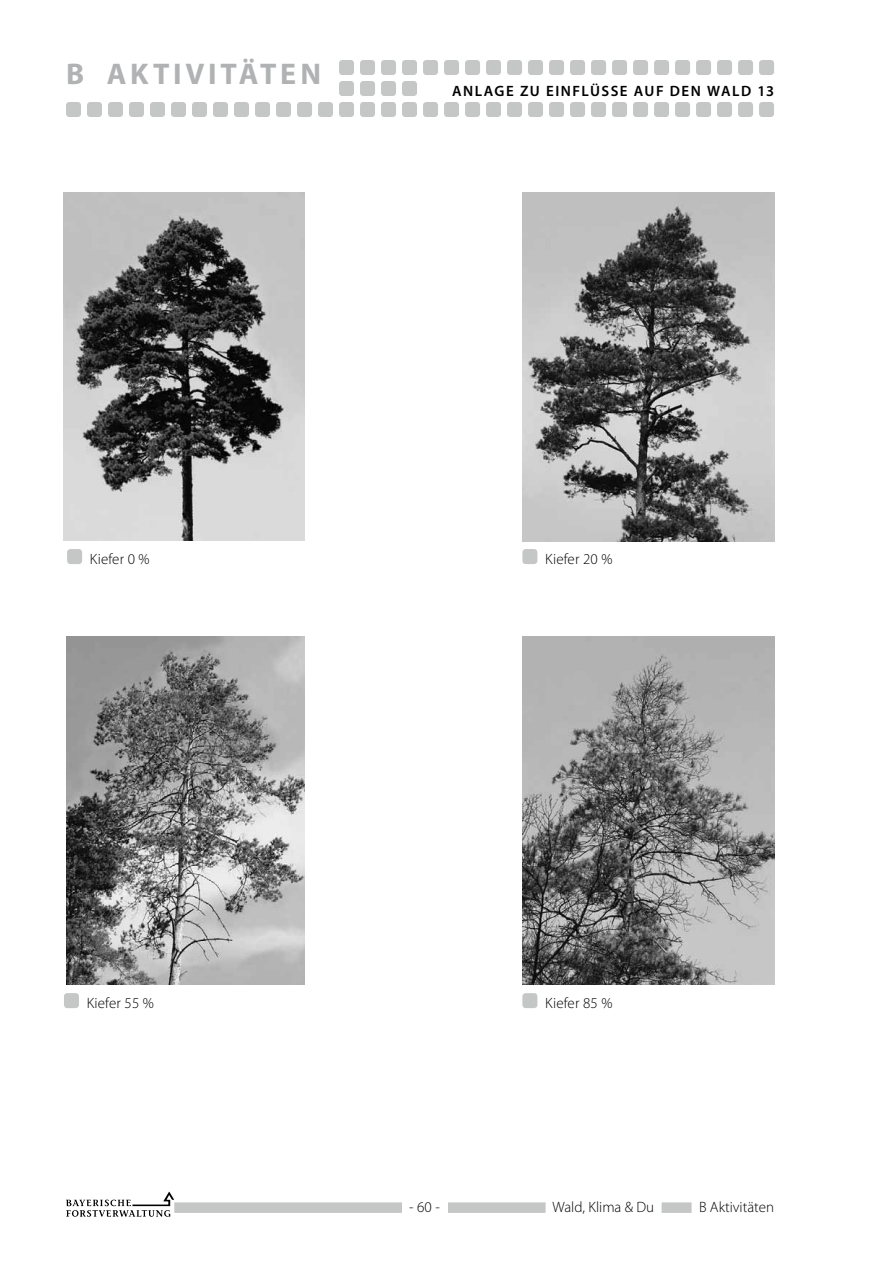
<style>
.page{position:relative;width:893px;height:1263px;background:#fff}
.page>*{position:absolute;margin:0;border:0;box-sizing:border-box;transform-origin:0 0}
.t1{font:700 30px "Myriad Pro";letter-spacing:.12em;color:#b1b2b3}
.t2{font:300 15px "Myriad Pro";letter-spacing:.005em;color:#000}
.t3{font:600 15px "Myriad Pro";letter-spacing:.105em;color:#000}
</style>
<div class="page">
<svg style="left:66px;top:60px;width:708px;height:57px"></svg>
<div style="left:66px;top:56px;width:269px;height:42px;background:#fff"></div>
<div style="left:174px;top:1202px;width:372px;height:11px;background:#c5c6c6"></div>
<div style="left:662px;top:1202px;width:30px;height:11px;background:#c5c6c6"></div>
<div style="left:423px;top:78px;width:29px;height:21px;background:#fff"></div>
<div style="left:452px;top:76px;width:322px;height:25px;background:#fff"></div>
<img style="left:64px;top:192px;width:241px;height:348px">
<img style="left:522px;top:192px;width:252px;height:349px">
<img style="left:66px;top:636px;width:239px;height:348px">
<img style="left:522px;top:636px;width:252px;height:348px">
<div style="left:67px;top:549px;width:15px;height:15px;background:#c5c6c6;border-radius:3px"></div>
<div style="left:522px;top:549px;width:15px;height:15px;background:#c5c6c6;border-radius:3px"></div>
<div style="left:64px;top:993px;width:15px;height:15px;background:#c5c6c6;border-radius:3px"></div>
<div style="left:522px;top:993px;width:15px;height:15px;background:#c5c6c6;border-radius:3px"></div>
<div style="left:402px;top:1178px;width:45px;height:59px;background:#fff"></div>
<svg style="left:66px;top:1192px;width:108px;height:25px"></svg>
<h1 class="t1" style="left:66px;top:54px;width:257px">B AKTIVITÄTEN</h1>
<p class="t3" style="left:452px;top:81px;width:324px">ANLAGE ZU EINFLÜSSE AUF DEN WALD 13</p>
<p class="t2" style="left:90px;top:550px;width:61px">Kiefer 0 %</p>
<p class="t2" style="left:545px;top:550px;width:69px">Kiefer 20 %</p>
<p class="t2" style="left:87px;top:994px;width:69px">Kiefer 55 %</p>
<p class="t2" style="left:545px;top:994px;width:69px">Kiefer 85 %</p>
<p class="t2" style="left:409px;top:1198px;width:32px">- 60 -</p>
<p class="t2" style="left:553px;top:1198px;width:103px">Wald, Klima &amp; Du</p>
<p class="t2" style="left:699px;top:1198px;width:76px">B Aktivitäten</p>
</div>
